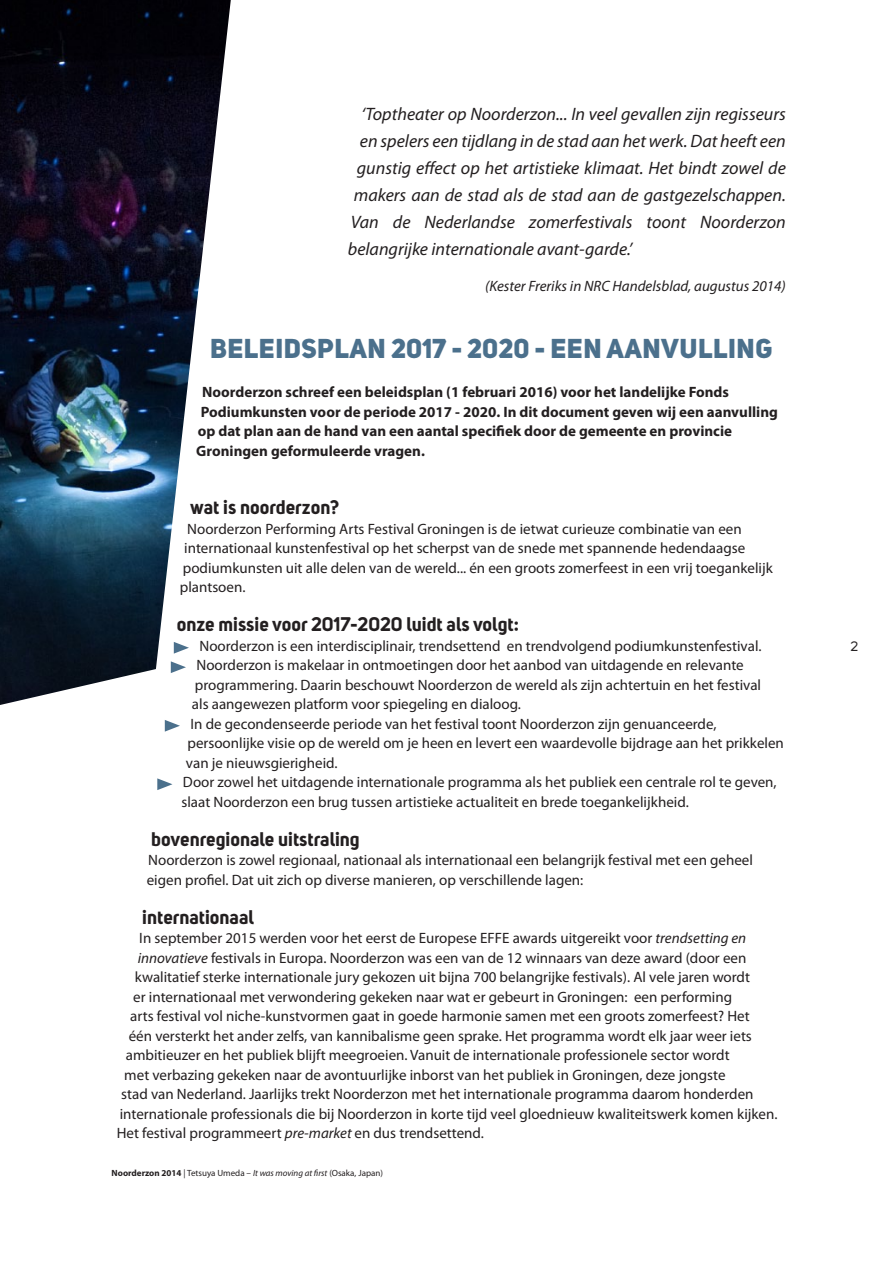
<style>
.page{position:relative;width:893px;height:1263px;background:#fff}
.page>*{position:absolute;margin:0;border:0;box-sizing:border-box;transform-origin:0 0}
.t1{font:800 27px "Uni Sans";color:#4b708c}
.t2{font:700 19.5px "Uni Sans";color:#231f20}
.t3{font:italic 18px "Myriad Pro";color:#231f20}
.t4{font:15px/19.5px "Myriad Pro";color:#231f20}
.t5{font:700 15px "Myriad Pro";color:#231f20}
.t6{font:italic 15px "Myriad Pro";color:#231f20}
.t7{font:13.5px "Uni Sans";color:#231f20}
.t8{font:9px "Myriad Pro";color:#231f20}
.s1{font-style:italic}
.s2{font-weight:700}
</style>
<div class="page">
<svg style="left:165px;top:720px;width:15px;height:12px"></svg>
<svg style="left:157px;top:778px;width:15px;height:12px"></svg>
<img style="left:0;top:0;width:231px;height:705px">
<p class="t3" style="left:361px;top:103px;width:426px">‘Toptheater op Noorderzon... In veel gevallen zijn regisseurs</p>
<p class="t3" style="left:360px;top:130px;width:427px">en spelers een tijdlang in de stad aan het werk. Dat heeft een</p>
<p class="t3" style="left:357px;top:157px;width:430px">gunstig effect op het artistieke klimaat. Het bindt zowel de</p>
<p class="t3" style="left:354px;top:184px;width:433px">makers aan de stad als de stad aan de gastgezelschappen.</p>
<p class="t3" style="left:351px;top:211px;width:436px">Van de Nederlandse zomerfestivals toont Noorderzon</p>
<p class="t3" style="left:348px;top:238px;width:286px">belangrijke internationale avant-garde.’</p>
<p class="t6" style="left:485px;top:277px;width:302px">(Kester Freriks in NRC Handelsblad, augustus 2014)</p>
<h1 class="t1" style="left:210px;top:331px;width:17px">BELEIDSPLAN</h1>
<h1 class="t1" style="left:391px;top:331px;width:177px">2017 - 2020 - EEN</h1>
<h1 class="t1" style="left:606px;top:331px;width:18px">AANVULLING</h1>
<p class="t5" style="left:202px;top:382px;width:528px">Noorderzon schreef een beleidsplan (1 februari 2016) voor het landelijke Fonds</p>
<p class="t5" style="left:201px;top:402px;width:579px">Podiumkunsten voor de periode 2017 - 2020. In dit document geven wij een aanvulling</p>
<p class="t5" style="left:198px;top:421px;width:536px">op dat plan aan de hand van een aantal specifiek door de gemeente en provincie</p>
<p class="t5" style="left:196px;top:441px;width:230px">Groningen geformuleerde vragen.</p>
<h2 class="t2" style="left:190px;top:495px;width:150px">wat is noorderzon?</h2>
<p class="t4" style="left:187px;top:519px;width:556px">Noorderzon Performing Arts Festival Groningen is de ietwat curieuze combinatie van een</p>
<p class="t4" style="left:184px;top:538px;width:562px">internationaal kunstenfestival op het scherpst van de snede met spannende hedendaagse</p>
<p class="t4" style="left:183px;top:558px;width:591px">podiumkunsten uit alle delen van de wereld... én een groots zomerfeest in een vrij toegankelijk</p>
<p class="t4" style="left:180px;top:577px;width:67px">plantsoen.</p>
<h2 class="t2" style="left:177px;top:612px;width:344px">onze missie voor 2017-2020 luidt als volgt:</h2>
<p class="t4" style="left:199px;top:636px;width:564px">Noorderzon is een interdisciplinair, trendsettend en trendvolgend podiumkunstenfestival.</p>
<p class="t4" style="left:196px;top:655px;width:549px">Noorderzon is makelaar in ontmoetingen door het aanbod van uitdagende en relevante</p>
<p class="t4" style="left:195px;top:675px;width:568px">programmering. Daarin beschouwt Noorderzon de wereld als zijn achtertuin en het festival</p>
<p class="t4" style="left:192px;top:694px;width:331px">als aangewezen platform voor spiegeling en dialoog.</p>
<p class="t4" style="left:190px;top:714px;width:528px">In de gecondenseerde periode van het festival toont Noorderzon zijn genuanceerde,</p>
<p class="t4" style="left:187px;top:733px;width:598px">persoonlijke visie op de wereld om je heen en levert een waardevolle bijdrage aan het prikkelen</p>
<p class="t4" style="left:186px;top:753px;width:153px">van je nieuwsgierigheid.</p>
<p class="t4" style="left:183px;top:772px;width:595px">Door zowel het uitdagende internationale programma als het publiek een centrale rol te geven,</p>
<p class="t4" style="left:181px;top:792px;width:509px">slaat Noorderzon een brug tussen artistieke actualiteit en brede toegankelijkheid.</p>
<h2 class="t2" style="left:151px;top:827px;width:210px">bovenregionale uitstraling</h2>
<p class="t4" style="left:147px;top:850px;width:608px">Noorderzon is zowel regionaal, nationaal als internationaal een belangrijk festival met een geheel eigen profiel. Dat uit zich op diverse manieren, op verschillende lagen:</p>
<h2 class="t2" style="left:142px;top:905px;width:113px">internationaal</h2>
<p class="t4" style="left:139px;top:928px;width:608px">In september 2015 werden voor het eerst de Europese EFFE awards uitgereikt voor <span class="s1">trendsetting en</span></p>
<p class="t4" style="left:138px;top:948px;width:610px"><span class="s1">innovatieve</span> festivals in Europa. Noorderzon was een van de 12 winnaars van deze award (door een</p>
<p class="t4" style="left:135px;top:967px;width:617px">kwalitatief sterke internationale jury gekozen uit bijna 700 belangrijke festivals). Al vele jaren wordt</p>
<p class="t4" style="left:133px;top:987px;width:600px">er internationaal met verwondering gekeken naar wat er gebeurt in Groningen: een performing</p>
<p class="t4" style="left:130px;top:1006px;width:621px">arts festival vol niche-kunstvormen gaat in goede harmonie samen met een groots zomerfeest? Het</p>
<p class="t4" style="left:129px;top:1026px;width:625px">één versterkt het ander zelfs, van kannibalisme geen sprake. Het programma wordt elk jaar weer iets</p>
<p class="t4" style="left:126px;top:1045px;width:605px">ambitieuzer en het publiek blijft meegroeien. Vanuit de internationale professionele sector wordt</p>
<p class="t4" style="left:124px;top:1065px;width:603px">met verbazing gekeken naar de avontuurlijke inborst van het publiek in Groningen, deze jongste</p>
<p class="t4" style="left:121px;top:1084px;width:634px">stad van Nederland. Jaarlijks trekt Noorderzon met het internationale programma daarom honderden</p>
<p class="t4" style="left:120px;top:1104px;width:659px">internationale professionals die bij Noorderzon in korte tijd veel gloednieuw kwaliteitswerk komen kijken.</p>
<p class="t4" style="left:117px;top:1123px;width:369px">Het festival programmeert <span class="s1">pre-market</span> en dus trendsettend.</p>
<p class="t8" style="left:112px;top:1167px;width:273px"><span class="s2">Noorderzon 2014</span> | Tetsuya Umeda – <span class="s1">It was moving at first</span> (Osaka, Japan)</p>
<p class="t7" style="left:850px;top:638px;width:9px">2</p>
</div>
